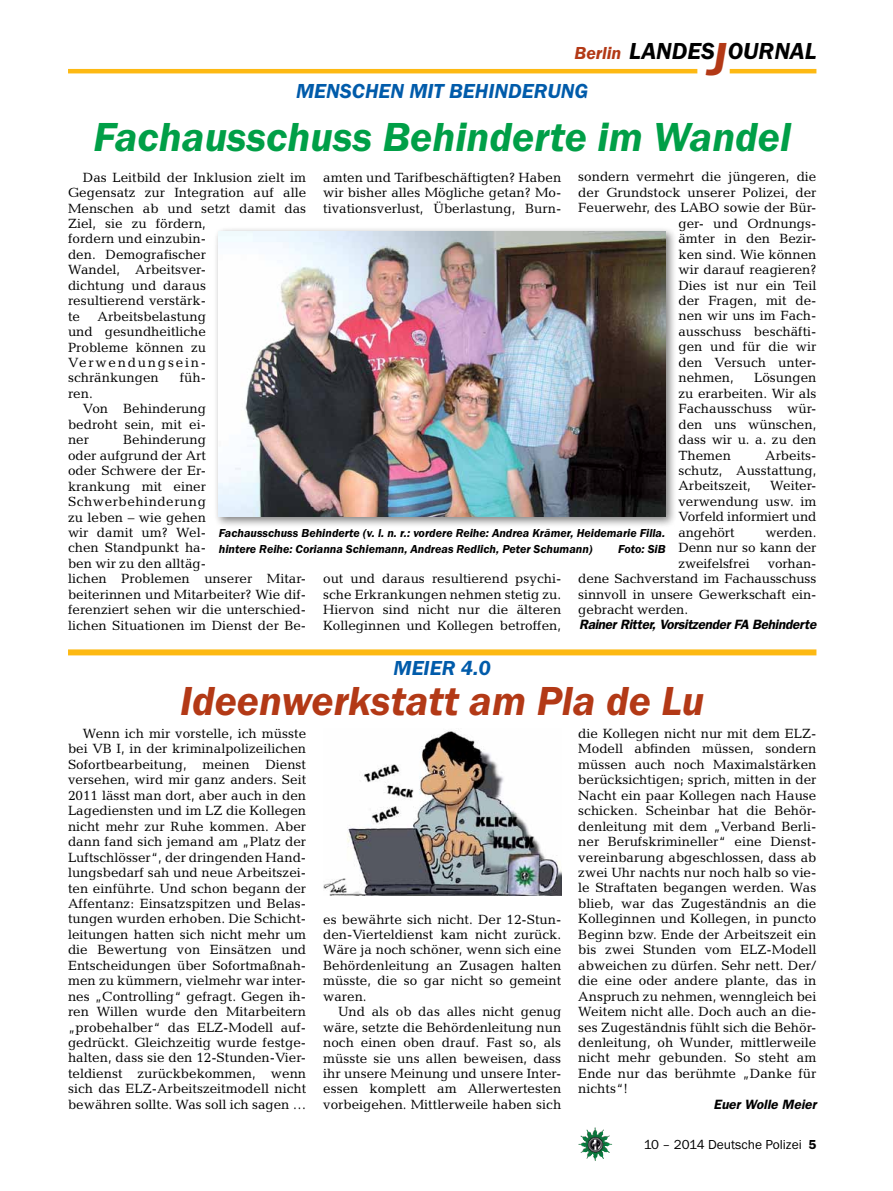
<style>
.page{position:relative;width:893px;height:1191px;background:#fff}
.page>*{position:absolute;margin:0;border:0;box-sizing:border-box;transform-origin:0 0}
.t1{font:italic 600 42px "Franklin Gothic Itc T";color:#009f47}
.t2{font:italic 600 42px "Franklin Gothic Itc T";color:#b33916}
.t3{font:italic 600 24px "Franklin Gothic Itc T";color:#000}
.t4{font:italic 600 21px "Franklin Gothic Itc T";color:#005baa}
.t5{font:italic 600 18px "Franklin Gothic Itc T";color:#b33916}
.t6{font:13.5px/15.5px "Candida";color:#000;text-align:justify}
.t7{font:italic 600 13.5px "Franklin Gothic";letter-spacing:-.02em;color:#000}
.t8{font:13.5px "Franklin Gothic Itc T";color:#000}
.t9{font:italic 600 13.5px "Franklin Gothic";color:#000}
.t10{font:italic 600 12px/15.5px "Franklin Gothic Itc T";color:#000}
.s1{font-size:48px;color:#b33916}
.s2{font-weight:600}
</style>
<div class="page">
<img style="left:578px;top:1127px;width:17px;height:25px">
<hr style="left:730px;top:69px;width:86px;height:4px;background:#fdb913">
<hr style="left:68px;top:69px;width:629px;height:4px;background:#fdb913">
<div style="left:68px;top:649px;width:748px;height:6px;background:#fdb913"></div>
<div style="left:214px;top:227px;width:463px;height:301px;background:#000;opacity:.5"></div>
<img style="left:219px;top:232px;width:447px;height:285px">
<img style="left:323px;top:731px;width:238px;height:164px">
<h3 class="t5" style="left:575px;top:42px;width:48px">Berlin</h3>
<h3 class="t4" style="left:296px;top:79px;width:83px">Mens chen</h3>
<h3 class="t4" style="left:409px;top:79px;width:67px">mit Behinderung</h3>
<h2 class="t3" style="left:629px;top:37px;width:189px">LANDES<span class="s1">J</span>OURNAL</h2>
<h1 class="t1" style="left:93px;top:112px;width:699px">Fachausschuss Behinderte im Wandel</h1>
<p class="t6" style="left:323px;top:169px;width:240px">amten und Tarifbeschäftigten? Haben wir bisher alles Mögliche getan? Mo&shy;tivationsverlust, Überlastung, Burn-</p>
<p class="t6" style="left:578px;top:169px;width:240px">sondern vermehrt die jüngeren, die</p>
<p class="t6" style="left:578px;top:185px;width:240px">der Grundstock unserer Polizei, der</p>
<p class="t6" style="left:578px;top:200px;width:240px">Feuerwehr, des LABO sowie der Bür-</p>
<p class="t6" style="left:678px;top:215px;width:140px">ger- und Ordnungs-</p>
<p class="t6" style="left:678px;top:231px;width:140px">ämter in den Bezir-</p>
<p class="t6" style="left:678px;top:246px;width:140px">ken sind. Wie können</p>
<p class="t6" style="left:678px;top:262px;width:140px">wir darauf reagieren?</p>
<p class="t6" style="left:678px;top:277px;width:139px">Dies ist nur ein Teil</p>
<p class="t6" style="left:678px;top:293px;width:139px">der Fragen, mit de-</p>
<p class="t6" style="left:678px;top:308px;width:139px">nen wir uns im Fach-</p>
<p class="t6" style="left:678px;top:324px;width:140px">ausschuss beschäfti-</p>
<p class="t6" style="left:678px;top:339px;width:140px">gen und für die wir</p>
<p class="t6" style="left:678px;top:354px;width:140px">den Versuch unter-</p>
<p class="t6" style="left:678px;top:370px;width:57px">nehmen,</p>
<p class="t6" style="left:68px;top:169px;width:240px;text-align:left;text-indent:15px">Das Leitbild der Inklusion zielt im<br>Gegensatz zur Integration auf alle<br>Menschen ab und setzt damit das<br>Ziel, sie zu fördern,<br>fordern und einzubin-<br>den. Demografischer<br>Wandel, Arbeitsver-<br>dichtung und daraus<br>resultierend verstärk-<br>te</p>
<p class="t6" style="left:68px;top:308px;width:140px;text-indent:29px">Arbeitsbelastung und gesundheitliche Probleme können zu Verwendungsein&shy;schränkungen</p>
<p class="t6" style="left:678px;top:370px;width:140px;text-indent:76px">Lösungen zu erarbeiten. Wir als Fachausschuss wür&shy;den uns wünschen, dass wir u. a. zu den Themen</p>
<p class="t6" style="left:180px;top:370px;width:28px">füh-</p>
<p class="t6" style="left:68px;top:386px;width:26px">ren.</p>
<p class="t6" style="left:83px;top:401px;width:125px">Von Behinderung</p>
<p class="t6" style="left:68px;top:416px;width:140px">bedroht sein, mit ei-</p>
<p class="t6" style="left:68px;top:432px;width:23px">ner</p>
<p class="t6" style="left:68px;top:432px;width:240px;text-align:left;text-indent:55px">Behinderung<br>oder aufgrund der Art<br>oder Schwere der Er-<br>krankung mit einer<br>Schwerbehinderung<br>zu leben – wie gehen<br>wir damit um? Wel-<br>chen Standpunkt ha-<br>ben wir zu den alltäg-<br>lichen Problemen unserer Mitar&shy;beiterinnen und Mitarbeiter? Wie dif&shy;ferenziert sehen wir die unterschied&shy;lichen Situationen im Dienst der Be-</p>
<p class="t6" style="left:678px;top:447px;width:140px;text-indent:87px">Arbeits&shy;schutz, Ausstattung, Arbeitszeit,</p>
<p class="t6" style="left:678px;top:478px;width:140px;text-indent:92px">Weiter&shy;verwendung usw. im Vorfeld informiert und angehört</p>
<p class="t6" style="left:678px;top:524px;width:140px;text-indent:87px">werden.<br>Denn nur so kann der zweifelsfrei</p>
<p class="t10" style="left:219px;top:525px;width:448px">Fachausschuss Behinderte (v. l. n. r.: vordere Reihe: Andrea Krämer, Heidemarie Filla. hintere Reihe: Corianna Schiemann, Andreas Redlich, Peter Schumann)</p>
<p class="t10" style="left:618px;top:540px;width:49px">Foto: SiB</p>
<p class="t6" style="left:578px;top:555px;width:240px;text-indent:189px">vorhan&shy;dene Sachverstand im Fachausschuss sinnvoll in unsere Gewerkschaft ein&shy;gebracht werden.</p>
<p class="t7" style="left:579px;top:617px;width:239px">Rainer Ritter, Vorsitzender FA Behinderte</p>
<p class="t6" style="left:323px;top:571px;width:240px">out und daraus resultierend psychi&shy;sche Erkrankungen nehmen stetig zu.<br>Hiervon sind nicht nur die älteren Kolleginnen und Kollegen betroffen,</p>
<h3 class="t4" style="left:394px;top:656px;width:30px">Meier</h3>
<h3 class="t4" style="left:461px;top:656px;width:32px">4.0</h3>
<h1 class="t2" style="left:180px;top:676px;width:526px">Ideenwerkstatt am Pla de Lu</h1>
<p class="t6" style="left:68px;top:725px;width:240px;text-indent:15px">Wenn ich mir vorstelle, ich müsste bei VB I, in der kriminalpolizeilichen Sofortbearbeitung, meinen Dienst versehen, wird mir ganz anders. Seit 2011 lässt man dort, aber auch in den Lagediensten und im LZ die Kollegen nicht mehr zur Ruhe kommen. Aber dann fand sich jemand am „Platz der Luftschlösser“, der dringenden Hand&shy;lungsbedarf sah und neue Arbeitszei&shy;ten einführte. Und schon begann der Affentanz: Einsatzspitzen und Belas&shy;tungen wurden erhoben. Die Schicht&shy;leitungen hatten sich nicht mehr um die Bewertung von Einsätzen und Entscheidungen über Sofortmaßnah&shy;men zu kümmern, vielmehr war inter&shy;nes „Controlling“ gefragt. Gegen ih&shy;ren Willen wurde den Mitarbeitern „probehalber“ das ELZ-Modell auf&shy;gedrückt. Gleichzeitig wurde festge&shy;halten, dass sie den 12-Stunden-Vier&shy;teldienst zurückbekommen, wenn sich das ELZ-Arbeitszeitmodell nicht bewähren sollte. Was soll ich sagen …</p>
<p class="t6" style="left:578px;top:725px;width:240px">die Kollegen nicht nur mit dem ELZ-Modell abfinden müssen, sondern müssen auch noch Maximalstärken berücksichtigen; sprich, mitten in der Nacht ein paar Kollegen nach Hause schicken. Scheinbar hat die Behör&shy;denleitung mit dem „Verband Berli&shy;ner Berufskrimineller“ eine Dienst&shy;vereinbarung abgeschlossen, dass ab zwei Uhr nachts nur noch halb so vie&shy;le Straftaten begangen werden. Was blieb, war das Zugeständnis an die Kolleginnen und Kollegen, in puncto Beginn bzw. Ende der Arbeitszeit ein bis zwei Stunden vom ELZ-Modell abweichen zu dürfen. Sehr nett. Der/ die eine oder andere plante, das in Anspruch zu nehmen, wenngleich bei Weitem nicht alle. Doch auch an die&shy;ses Zugeständnis fühlt sich die Behör&shy;denleitung, oh Wunder, mittlerweile nicht mehr gebunden. So steht am Ende nur das berühmte „Danke für nichts“!</p>
<p class="t9" style="left:713px;top:1096px;width:104px">Euer Wolle Meier</p>
<p class="t6" style="left:323px;top:911px;width:240px">es bewährte sich nicht. Der 12-Stun&shy;den-Vierteldienst kam nicht zurück.<br>Wäre ja noch schöner, wenn sich eine Behördenleitung an Zusagen halten müsste, die so gar nicht so gemeint waren.</p>
<p class="t6" style="left:323px;top:1004px;width:240px;text-indent:15px">Und als ob das alles nicht genug wäre, setzte die Behördenleitung nun noch einen oben drauf. Fast so, als müsste sie uns allen beweisen, dass ihr unsere Meinung und unsere Inter&shy;essen komplett am Allerwertesten vorbeigehen. Mittlerweile haben sich</p>
<p class="t8" style="left:644px;top:1136px;width:174px">10 – 2014 Deutsche Polizei <span class="s2">5</span></p>
</div>
